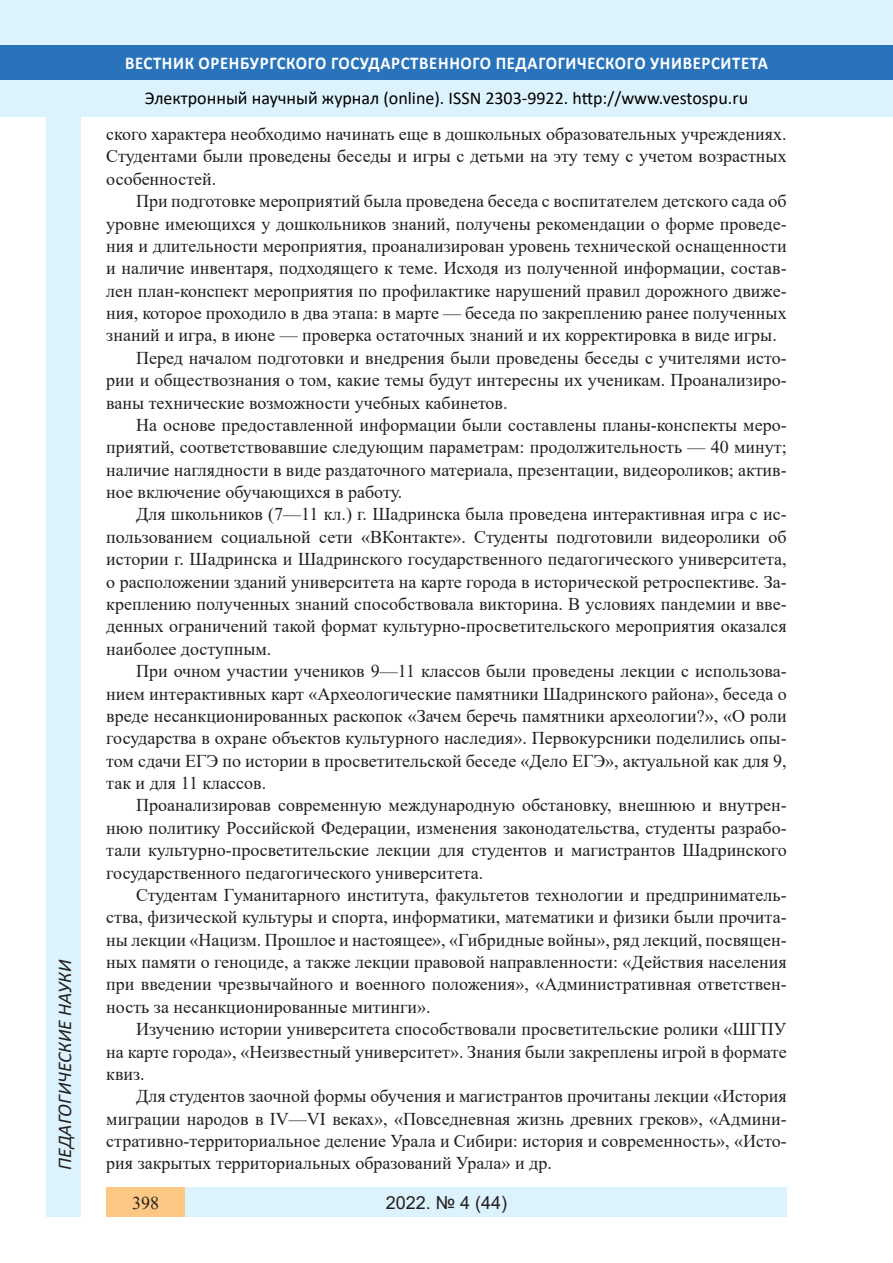
<style>
.page{position:relative;width:893px;height:1263px;background:#fff}
.page>*{position:absolute;margin:0;border:0;box-sizing:border-box;transform-origin:0 0}
.t1{font:italic 19.5px "Calibri";color:#231f20}
.Стиль2{font:18px/22.4px "Times New Roman";color:#231f20;text-align:justify}
.t2{font:18px "Calibri";color:#000}
.t3{font:700 18px "Calibri";letter-spacing:.04em;color:#fff;scale:.93 1}
.t4{font:18px "Arial";color:#231f20}
.t5{font:700 18px "Book Antiqua";color:#231f20}
</style>
<div class="page">
<div style="left:0;top:0;width:893px;height:116px;background:#dcf2fc"></div>
<div style="left:0;top:45px;width:893px;height:34px;background:#2873ba"></div>
<div style="left:106px;top:1188px;width:681px;height:29px;background:#dcf2fc"></div>
<div style="left:106px;top:1188px;width:79px;height:29px;background:#fdc784"></div>
<div style="left:47px;top:116px;width:34px;height:1101px;background:#dcf2fc"></div>
<p class="t1" style="left:51px;top:1179px;width:279px;rotate:-90deg">03.00.00 Б ОЛОГИЧЕСКИЕ НАУКИ</p>
<p class="t1" style="left:51px;top:1170px;width:211px;rotate:-90deg">ПЕДАГОГИЧЕСКИЕ НАУКИ</p>
<p class="t3" style="left:125px;top:50px;width:693px">ВЕСТНИК ОРЕНБУРГСКОГО ГОСУДАРСТВЕННОГО ПЕДАГОГИЧЕСКОГО УНИВЕРСИТЕТА</p>
<p class="t2" style="left:145px;top:85px;width:605px">Электронный научный журнал (online). ISSN 2303-9922. http://www.vestospu.ru</p>
<p class="t2" style="left:388px;top:85px;width:13px">O</p>
<p class="t2" style="left:583px;top:85px;width:13px">t</p>
<p class="Стиль2" style="left:106px;top:122px;width:682px">ского характера необходимо начинать еще в дошкольных образовательных учреждениях.<br>Студентами были проведены беседы и игры с детьми на эту тему с учетом возрастных особенностей.</p>
<p class="Стиль2" style="left:106px;top:189px;width:682px;text-indent:30px">При подготовке мероприятий была проведена беседа с воспитателем детского сада об уровне имеющихся у дошкольников знаний, получены рекомендации о форме проведе&shy;ния и длительности мероприятия, проанализирован уровень технической оснащенности и наличие инвентаря, подходящего к теме. Исходя из полученной информации, состав&shy;лен план-конспект мероприятия по профилактике нарушений правил дорожного движе&shy;ния, которое проходило в два этапа: в марте — беседа по закреплению ранее полученных знаний и игра, в июне — проверка остаточных знаний и их корректировка в виде игры.</p>
<p class="Стиль2" style="left:106px;top:346px;width:682px;text-indent:30px">Перед началом подготовки и внедрения были проведены беседы с учителями исто&shy;рии и обществознания о том, какие темы будут интересны их ученикам. Проанализиро&shy;ваны технические возможности учебных кабинетов.</p>
<p class="Стиль2" style="left:106px;top:413px;width:682px;text-indent:30px">На основе предоставленной информации были составлены планы-конспекты меро&shy;приятий, соответствовавшие следующим параметрам: продолжительность — 40 минут; наличие наглядности в виде раздаточного материала, презентации, видеороликов; актив&shy;ное включение обучающихся в работу.</p>
<p class="Стиль2" style="left:106px;top:503px;width:682px;text-indent:30px">Для школьников (7—11 кл.) г. Шадринска была проведена интерактивная игра с ис&shy;пользованием социальной сети «ВКонтакте». Студенты подготовили видеоролики об истории г. Шадринска и Шадринского государственного педагогического университета, о расположении зданий университета на карте города в исторической ретроспективе. За&shy;креплению полученных знаний способствовала викторина. В условиях пандемии и вве&shy;денных ограничений такой формат культурно-просветительского мероприятия оказался наиболее доступным.</p>
<p class="Стиль2" style="left:106px;top:659px;width:682px;text-indent:30px">При очном участии учеников 9—11 классов были проведены лекции с использова&shy;нием интерактивных карт «Археологические памятники Шадринского района», беседа о вреде несанкционированных раскопок «Зачем беречь памятники археологии?», «О роли государства в охране объектов культурного наследия». Первокурсники поделились опы&shy;том сдачи ЕГЭ по истории в просветительской беседе «Дело ЕГЭ», актуальной как для 9, так и для 11 классов.</p>
<p class="Стиль2" style="left:106px;top:794px;width:682px;text-indent:30px">Проанализировав современную международную обстановку, внешнюю и внутрен&shy;нюю политику Российской Федерации, изменения законодательства, студенты разрабо&shy;тали культурно-просветительские лекции для студентов и магистрантов Шадринского государственного педагогического университета.</p>
<p class="Стиль2" style="left:106px;top:883px;width:682px;text-indent:30px">Студентам Гуманитарного института, факультетов технологии и предприниматель&shy;ства, физической культуры и спорта, информатики, математики и физики были прочита&shy;ны лекции «Нацизм. Прошлое и настоящее», «Гибридные войны», ряд лекций, посвящен&shy;ных памяти о геноциде, а также лекции правовой направленности: «Действия населения при введении чрезвычайного и военного положения», «Административная ответствен&shy;ность за несанкционированные митинги».</p>
<p class="Стиль2" style="left:106px;top:1017px;width:682px;text-indent:30px">Изучению истории университета способствовали просветительские ролики «ШГПУ на карте города», «Неизвестный университет». Знания были закреплены игрой в формате квиз.</p>
<p class="Стиль2" style="left:106px;top:1084px;width:682px;text-indent:30px">Для студентов заочной формы обучения и магистрантов прочитаны лекции «История миграции народов в IV—VI веках», «Повседневная жизнь древних греков», «Админи&shy;стративно-территориальное деление Урала и Сибири: история и современность», «Исто&shy;рия закрытых территориальных образований Урала» и др.</p>
<p class="Стиль2" style="left:132px;top:1191px;width:28px">398</p>
<p class="t5" style="left:390px;top:1190px;width:37px">2018</p>
<p class="t5" style="left:460px;top:1190px;width:45px">2 26)</p>
<p class="t4" style="left:386px;top:1190px;width:123px">2022. № 4 (44)</p>
</div>
